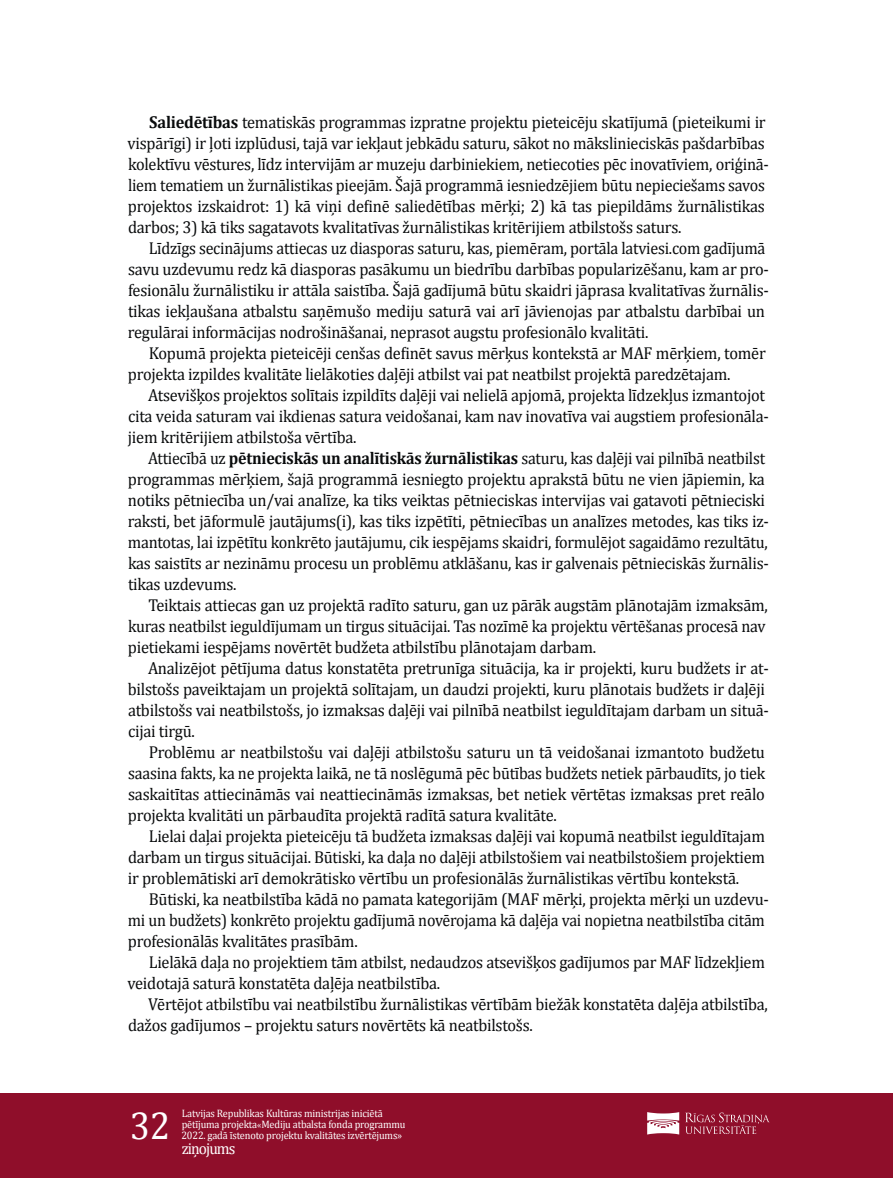
<style>
.page{position:relative;width:893px;height:1178px;background:#fff}
.page>*{position:absolute;margin:0;border:0;box-sizing:border-box;transform-origin:0 0}
.t1{font:39px "Cambria";color:#fff;scale:.95 1}
.t2{font:17.25px/21px "Cambria";letter-spacing:-.015em;color:#090b0c;scale:.95 1}
.t3{font:17.25px/21px "Cambria";letter-spacing:-.015em;color:#090b0c;scale:.93 1}
.t4{font:16.2px "Cambria";letter-spacing:-.06em;color:#fff;scale:.95 1}
.t5{font:10.8px/10.8px "Cambria";letter-spacing:-.015em;color:#fff;scale:.95 1}
.s1{font-weight:700}
.s2{font-size:9.45px}
</style>
<div class="page">
<div style="left:0;top:1094px;width:893px;height:84px;background:#8f0e2a"></div>
<svg style="left:647px;top:1112px;width:32px;height:22px"></svg>
<svg style="left:685px;top:1112px;width:85px;height:22px"></svg>
<p class="t2" style="left:128px;top:111px;width:677px;text-indent:22px"><span class="s1">Saliedētības</span> tematiskās programmas izpratne projektu pieteicēju skatījumā (pieteikumi ir vispārīgi) ir ļoti izplūdusi, tajā var iekļaut jebkādu saturu, sākot no mākslinieciskās pašdarbības kolektīvu vēstures, līdz intervijām ar muzeju darbiniekiem, netiecoties pēc inovatīviem, oriģinā&shy;liem tematiem un žurnālistikas pieejām. Šajā programmā iesniedzējiem būtu nepieciešams savos projektos izskaidrot: 1) kā viņi definē saliedētības mērķi; 2) kā tas piepildāms žurnālistikas darbos; 3) kā tiks sagatavots kvalitatīvas žurnālistikas kritērijiem atbilstošs saturs.</p>
<p class="t3" style="left:128px;top:237px;width:691px;text-indent:21px">Līdzīgs secinājums attiecas uz diasporas saturu, kas, piemēram, portāla latviesi.com gadījumā savu uzdevumu redz kā diasporas pasākumu un biedrību darbības popularizēšanu, kam ar pro&shy;fesionālu žurnālistiku ir attāla saistība. Šajā gadījumā būtu skaidri jāprasa kvalitatīvas žurnālis&shy;tikas iekļaušana atbalstu saņēmušo mediju saturā vai arī jāvienojas par atbalstu darbībai un regulārai informācijas nodrošināšanai, neprasot augstu profesionālo kvalitāti.</p>
<p class="t2" style="left:128px;top:342px;width:673px;text-indent:21px">Kopumā projekta pieteicēji cenšas definēt savus mērķus kontekstā ar MAF mērķiem, tomēr projekta izpildes kvalitāte lielākoties daļēji atbilst vai pat neatbilst projektā paredzētajam.</p>
<p class="t2" style="left:128px;top:384px;width:676px;text-indent:20px">Atsevišķos projektos solītais izpildīts daļēji vai nelielā apjomā, projekta līdzekļus izmantojot cita veida saturam vai ikdienas satura veidošanai, kam nav inovatīva vai augstiem profesionāla&shy;jiem kritērijiem atbilstoša vērtība.</p>
<p class="t3" style="left:128px;top:447px;width:691px;text-indent:20px">Attiecībā uz <span class="s1">pētnieciskās un analītiskās žurnālistikas</span> saturu, kas daļēji vai pilnībā neatbilst programmas mērķiem, šajā programmā iesniegto projektu aprakstā būtu ne vien jāpiemin, ka notiks pētniecība un/vai analīze, ka tiks veiktas pētnieciskas intervijas vai gatavoti pētnieciski raksti, bet jāformulē jautājums(i), kas tiks izpētīti, pētniecības un analīzes metodes, kas tiks iz&shy;mantotas, lai izpētītu konkrēto jautājumu, cik iespējams skaidri, formulējot sagaidāmo rezultātu, kas saistīts ar nezināmu procesu un problēmu atklāšanu, kas ir galvenais pētnieciskās žurnālis&shy;tikas uzdevums.</p>
<p class="t2" style="left:128px;top:594px;width:675px;text-indent:20px">Teiktais attiecas gan uz projektā radīto saturu, gan uz pārāk augstām plānotajām izmaksām, kuras neatbilst ieguldījumam un tirgus situācijai. Tas nozīmē ka projektu vērtēšanas procesā nav pietiekami iespējams novērtēt budžeta atbilstību plānotajam darbam.</p>
<p class="t2" style="left:128px;top:657px;width:676px;text-indent:20px">Analizējot pētījuma datus konstatēta pretrunīga situācija, ka ir projekti, kuru budžets ir at&shy;bilstošs paveiktajam un projektā solītajam, un daudzi projekti, kuru plānotais budžets ir daļēji atbilstošs vai neatbilstošs, jo izmaksas daļēji vai pilnībā neatbilst ieguldītajam darbam un situā&shy;cijai tirgū.</p>
<p class="t2" style="left:128px;top:741px;width:672px;text-align:justify;text-indent:21px">Problēmu ar neatbilstošu vai daļēji atbilstošu saturu un tā veidošanai izmantoto budžetu saasina fakts, ka ne projekta laikā, ne tā noslēgumā pēc būtības budžets netiek pārbaudīts, jo tiek saskaitītas attiecināmās vai neattiecināmās izmaksas, bet netiek vērtētas izmaksas pret reālo projekta kvalitāti un pārbaudīta projektā radītā satura kvalitāte.</p>
<p class="t2" style="left:128px;top:825px;width:672px;text-align:justify;text-indent:21px">Lielai daļai projekta pieteicēju tā budžeta izmaksas daļēji vai kopumā neatbilst ieguldītajam darbam un tirgus situācijai. Būtiski, ka daļa no daļēji atbilstošiem vai neatbilstošiem projektiem ir problemātiski arī demokrātisko vērtību un profesionālās žurnālistikas vērtību kontekstā.</p>
<p class="t2" style="left:128px;top:888px;width:676px;text-indent:21px">Būtiski, ka neatbilstība kādā no pamata kategorijām (MAF mērķi, projekta mērķi un uzdevu&shy;mi un budžets) konkrēto projektu gadījumā novērojama kā daļēja vai nopietna neatbilstība citām profesionālās kvalitātes prasībām.</p>
<p class="t2" style="left:128px;top:951px;width:672px;text-indent:21px">Lielākā daļa no projektiem tām atbilst, nedaudzos atsevišķos gadījumos par MAF līdzekļiem veidotajā saturā konstatēta daļēja neatbilstība.</p>
<p class="t2" style="left:128px;top:993px;width:675px;text-indent:20px">Vērtējot atbilstību vai neatbilstību žurnālistikas vērtībām biežāk konstatēta daļēja atbilstība, dažos gadījumos – projektu saturs novērtēts kā neatbilstošs.</p>
<h1 class="t1" style="left:130px;top:1103px;width:44px">32</h1>
<p class="t5" style="left:181px;top:1108px;width:237px">Latvijas Republikas Kultūras ministrijas iniciētā pētījuma projekta<span class="s2">«</span>Mediju atbalsta fonda programmu<br>2022. gadā īstenoto projektu kvalitātes izvērtējums»</p>
<p class="t4" style="left:182px;top:1139px;width:58px">ziņojums</p>
</div>
